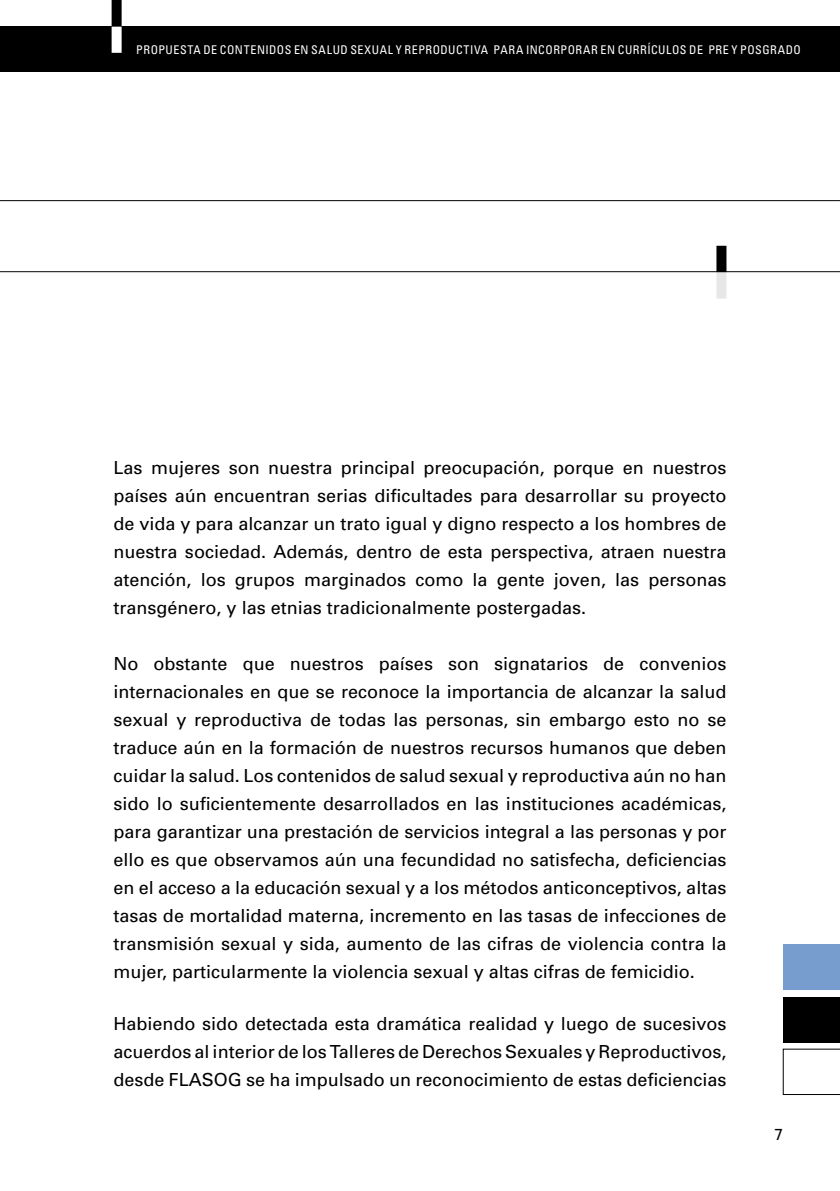
<style>
.page{position:relative;width:840px;height:1191px;background:#fff}
.page>*{position:absolute;margin:0;border:0;box-sizing:border-box;transform-origin:0 0}
.t1{font:18px/28px "Univers";color:#000;text-align:justify}
.t2{font:16px "Univers";color:#000}
.t3{font:condensed 12px "Univers";letter-spacing:.045em;color:#fff}
</style>
<div class="page">
<div style="left:0;top:26px;width:839px;height:46px;background:#000"></div>
<div style="left:111px;top:26px;width:10px;height:27px;background:#fff"></div>
<div style="left:111px;top:0;width:10px;height:26px;background:#000"></div>
<div style="left:782px;top:944px;width:57px;height:45px;background:#769dce"></div>
<div style="left:782px;top:997px;width:57px;height:45px;background:#000"></div>
<svg style="left:782px;top:1049px;width:57px;height:45px"></svg>
<hr style="left:0;top:271px;width:839px;height:1px;background:#000">
<hr style="left:0;top:200px;width:839px;height:1px;background:#000">
<div style="left:716px;top:272px;width:10px;height:26px;background:#e6e7e8"></div>
<div style="left:716px;top:246px;width:10px;height:26px;background:#000"></div>
<p class="t3" style="left:136px;top:42px;width:666px">PROPUESTA DE CONTENIDOS EN SALUD SEXUAL Y REPRODUCTIVA PARA INCORPORAR EN CURRÍCULOS DE PRE Y POSGRADO</p>
<p class="t1" style="left:113px;top:453px;width:614px">Las mujeres son nuestra principal preocupación, porque en nuestros países aún encuentran serias dificultades para desarrollar su proyecto de vida y para alcanzar un trato igual y digno respecto a los hombres de nuestra sociedad. Además, dentro de esta perspectiva, atraen nuestra atención, los grupos marginados como la gente joven, las personas transgénero, y las etnias tradicionalmente postergadas.</p>
<p class="t1" style="left:113px;top:649px;width:614px">No obstante que nuestros países son signatarios de convenios internacionales en que se reconoce la importancia de alcanzar la salud sexual y reproductiva de todas las personas, sin embargo esto no se traduce aún en la formación de nuestros recursos humanos que deben cuidar la salud. Los contenidos de salud sexual y reproductiva aún no han sido lo suficientemente desarrollados en las instituciones académicas, para garantizar una prestación de servicios integral a las personas y por ello es que observamos aún una fecundidad no satisfecha, deficiencias en el acceso a la educación sexual y a los métodos anticonceptivos, altas tasas de mortalidad materna, incremento en las tasas de infecciones de transmisión sexual y sida, aumento de las cifras de violencia contra la mujer, particularmente la violencia sexual y altas cifras de femicidio.</p>
<p class="t1" style="left:113px;top:1009px;width:614px">Habiendo sido detectada esta dramática realidad y luego de sucesivos acuerdos al interior de los Talleres de Derechos Sexuales y Reproductivos, desde FLASOG se ha impulsado un reconocimiento de estas deficiencias</p>
<p class="t2" style="left:773px;top:1124px;width:10px">7</p>
</div>
